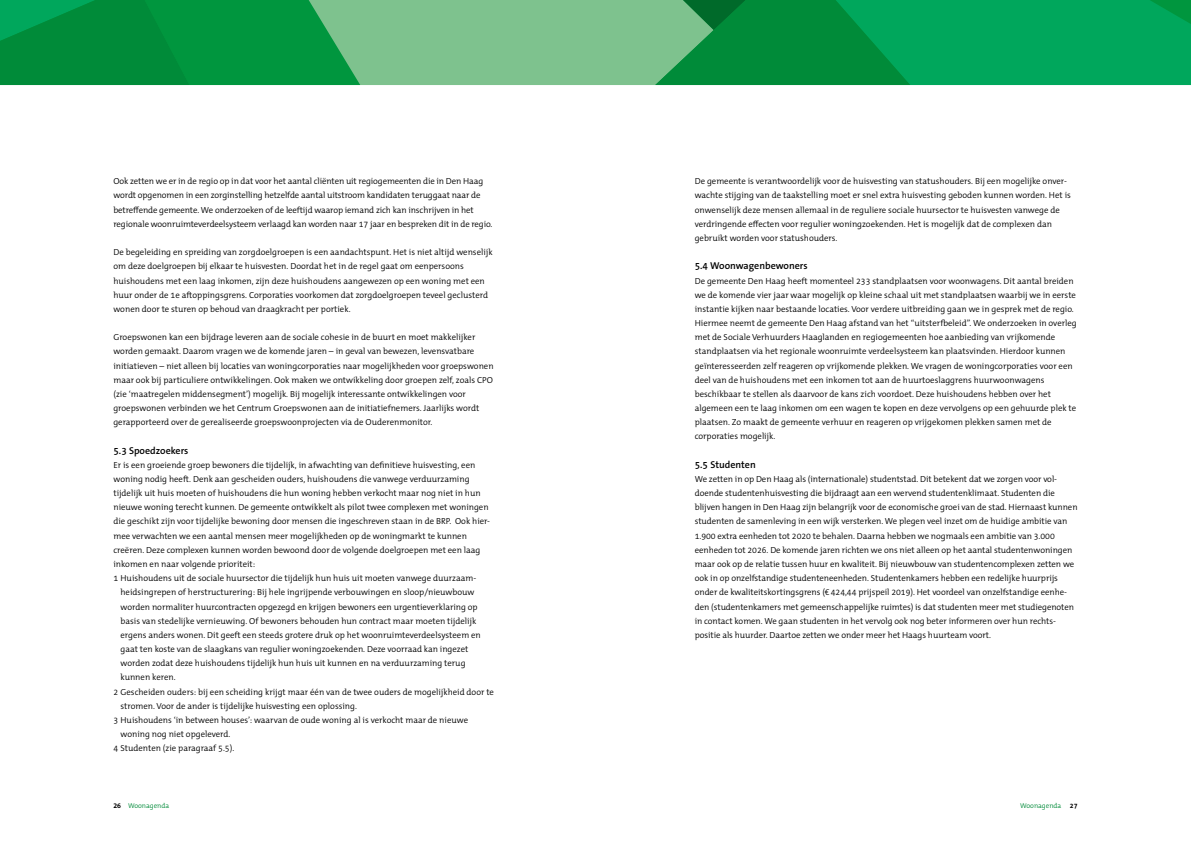
<style>
.page{position:relative;width:1191px;height:842px;background:#fff}
.page>*{position:absolute;margin:0;border:0;box-sizing:border-box;transform-origin:0 0}
.t1{font:600 10px "The Sans B W6";color:#000}
.t2{font:300 8.8px/14.2px "The Mix B W4";color:#000}
.t3{font:300 7px "The Mix B W4";color:#008b39}
.s1{font-family:"The Mix B W7";font-weight:700;color:#000}
</style>
<div class="page">
<svg style="left:759px;top:0;width:432px;height:85px;background:#009f52"></svg>
<svg style="left:0;top:0;width:759px;height:85px;background:#3aa762"></svg>
<p class="t2" style="left:113px;top:174px;width:380px">Ook zetten we er in de regio op in dat voor het aantal cliënten uit regiogemeenten die in Den Haag wordt opgenomen in een zorginstelling hetzelfde aantal uitstroom kandidaten teruggaat naar de betreffende gemeente. We onderzoeken of de leeftijd waarop iemand zich kan inschrijven in het regionale woonruimteverdeelsysteem verlaagd kan worden naar 17 jaar en bespreken dit in de regio.</p>
<p class="t2" style="left:113px;top:245px;width:381px">De begeleiding en spreiding van zorgdoelgroepen is een aandachtspunt. Het is niet altijd wenselijk om deze doelgroepen bij elkaar te huisvesten. Doordat het in de regel gaat om eenpersoons huishoudens met een laag inkomen, zijn deze huishoudens aangewezen op een woning met een huur onder de 1e aftoppingsgrens. Corporaties voorkomen dat zorgdoelgroepen teveel geclusterd wonen door te sturen op behoud van draagkracht per portiek.</p>
<p class="t2" style="left:113px;top:330px;width:382px">Groepswonen kan een bijdrage leveren aan de sociale cohesie in de buurt en moet makkelijker worden gemaakt. Daarom vragen we de komende jaren – in geval van bewezen, levensvatbare initiatieven – niet alleen bij locaties van woningcorporaties naar mogelijkheden voor groepswonen maar ook bij particuliere ontwikkelingen. Ook maken we ontwikkeling door groepen zelf, zoals CPO (zie ‘maatregelen middensegment’) mogelijk. Bij mogelijk interessante ontwikkelingen voor groepswonen verbinden we het Centrum Groepswonen aan de initiatiefnemers. Jaarlijks wordt gerapporteerd over de gerealiseerde groepswoonprojecten via de Ouderenmonitor.</p>
<p class="t1" style="left:113px;top:444px;width:77px">5.3 Spoedzoekers</p>
<p class="t2" style="left:113px;top:458px;width:363px">Er is een groeiende groep bewoners die tijdelijk, in afwachting van definitieve huisvesting, een</p>
<p class="t2" style="left:113px;top:472px;width:358px">woning nodig heeft. Denk aan gescheiden ouders, huishoudens die vanwege verduurzaming</p>
<p class="t2" style="left:113px;top:486px;width:369px">tijdelijk uit huis moeten of huishoudens die hun woning hebben verkocht maar nog niet in hun</p>
<p class="t2" style="left:113px;top:500px;width:377px">nieuwe woning terecht kunnen. De gemeente ontwikkelt als pilot twee complexen met woningen</p>
<p class="t2" style="left:113px;top:514px;width:378px">die geschikt zijn voor tijdelijke bewoning door mensen die ingeschreven staan in de BRP. Ook hier-</p>
<p class="t2" style="left:113px;top:529px;width:355px">mee verwachten we een aantal mensen meer mogelijkheden op de woningmarkt te kunnen</p>
<p class="t2" style="left:113px;top:543px;width:368px">creëren. Deze complexen kunnen worden bewoond door de volgende doelgroepen met een laag</p>
<p class="t2" style="left:113px;top:557px;width:143px">inkomen en naar volgende prioriteit:</p>
<p class="t2" style="left:113px;top:571px;width:364px">1 Huishoudens uit de sociale huursector die tijdelijk hun huis uit moeten vanwege duurzaam-</p>
<p class="t2" style="left:120px;top:585px;width:355px">heidsingrepen of herstructurering: Bij hele ingrijpende verbouwingen en sloop/nieuwbouw</p>
<p class="t2" style="left:120px;top:599px;width:359px">worden normaliter huurcontracten opgezegd en krijgen bewoners een urgentieverklaring op</p>
<p class="t2" style="left:120px;top:614px;width:357px">basis van stedelijke vernieuwing. Of bewoners behouden hun contract maar moeten tijdelijk</p>
<p class="t2" style="left:120px;top:628px;width:362px">ergens anders wonen. Dit geeft een steeds grotere druk op het woonruimteverdeelsysteem en</p>
<p class="t2" style="left:120px;top:642px;width:349px">gaat ten koste van de slaagkans van regulier woningzoekenden. Deze voorraad kan ingezet</p>
<p class="t2" style="left:120px;top:656px;width:346px">worden zodat deze huishoudens tijdelijk hun huis uit kunnen en na verduurzaming terug</p>
<p class="t2" style="left:120px;top:670px;width:57px">kunnen keren.</p>
<p class="t2" style="left:113px;top:684px;width:382px">2 Gescheiden ouders: bij een scheiding krijgt maar één van de twee ouders de mogelijkheid door te</p>
<p class="t2" style="left:120px;top:699px;width:238px">stromen. Voor de ander is tijdelijke huisvesting een oplossing.</p>
<p class="t2" style="left:113px;top:713px;width:356px">3 Huishoudens ‘in between houses’: waarvan de oude woning al is verkocht maar de nieuwe</p>
<p class="t2" style="left:120px;top:727px;width:111px">woning nog niet opgeleverd.</p>
<p class="t2" style="left:113px;top:741px;width:122px">4 Studenten (zie paragraaf 5.5).</p>
<p class="t2" style="left:694px;top:174px;width:377px">De gemeente is verantwoordelijk voor de huisvesting van statushouders. Bij een mogelijke onver&shy;wachte stijging van de taakstelling moet er snel extra huisvesting geboden kunnen worden. Het is onwenselijk deze mensen allemaal in de reguliere sociale huursector te huisvesten vanwege de verdringende effecten voor regulier woningzoekenden. Het is mogelijk dat de complexen dan gebruikt worden voor statushouders.</p>
<p class="t1" style="left:694px;top:259px;width:114px">5.4 Woonwagenbewoners</p>
<p class="t2" style="left:694px;top:273px;width:383px">De gemeente Den Haag heeft momenteel 233 standplaatsen voor woonwagens. Dit aantal breiden we de komende vier jaar waar mogelijk op kleine schaal uit met standplaatsen waarbij we in eerste instantie kijken naar bestaande locaties. Voor verdere uitbreiding gaan we in gesprek met de regio.<br>Hiermee neemt de gemeente Den Haag afstand van het “uitsterfbeleid”. We onderzoeken in overleg met de Sociale Verhuurders Haaglanden en regiogemeenten hoe aanbieding van vrijkomende standplaatsen via het regionale woonruimte verdeelsysteem kan plaatsvinden. Hierdoor kunnen geïnteresseerden zelf reageren op vrijkomende plekken. We vragen de woningcorporaties voor een deel van de huishoudens met een inkomen tot aan de huurtoeslaggrens huurwoonwagens beschikbaar te stellen als daarvoor de kans zich voordoet. Deze huishoudens hebben over het algemeen een te laag inkomen om een wagen te kopen en deze vervolgens op een gehuurde plek te plaatsen. Zo maakt de gemeente verhuur en reageren op vrijgekomen plekken samen met de corporaties mogelijk.</p>
<p class="t1" style="left:694px;top:458px;width:62px">5.5 Studenten</p>
<p class="t2" style="left:694px;top:472px;width:384px">We zetten in op Den Haag als (internationale) studentstad. Dit betekent dat we zorgen voor vol&shy;doende studentenhuisvesting die bijdraagt aan een wervend studentenklimaat. Studenten die blijven hangen in Den Haag zijn belangrijk voor de economische groei van de stad. Hiernaast kunnen studenten de samenleving in een wijk versterken. We plegen veel inzet om de huidige ambitie van 1.900 extra eenheden tot 2020 te behalen. Daarna hebben we nogmaals een ambitie van 3.000 eenheden tot 2026. De komende jaren richten we ons niet alleen op het aantal studentenwoningen maar ook op de relatie tussen huur en kwaliteit. Bij nieuwbouw van studentencomplexen zetten we ook in op onzelfstandige studenteneenheden. Studentenkamers hebben een redelijke huurprijs onder de kwaliteitskortingsgrens (€424,44 prijspeil 2019). Het voordeel van onzelfstandige eenhe&shy;den (studentenkamers met gemeenschappelijke ruimtes) is dat studenten meer met studiegenoten in contact komen. We gaan studenten in het vervolg ook nog beter informeren over hun rechts&shy;positie als huurder. Daartoe zetten we onder meer het Haags huurteam voort.</p>
<p class="t3" style="left:113px;top:801px;width:57px"><span class="s1">26</span> Woonagenda</p>
<p class="t3" style="left:1020px;top:801px;width:59px">Woonagenda <span class="s1">27</span></p>
</div>
